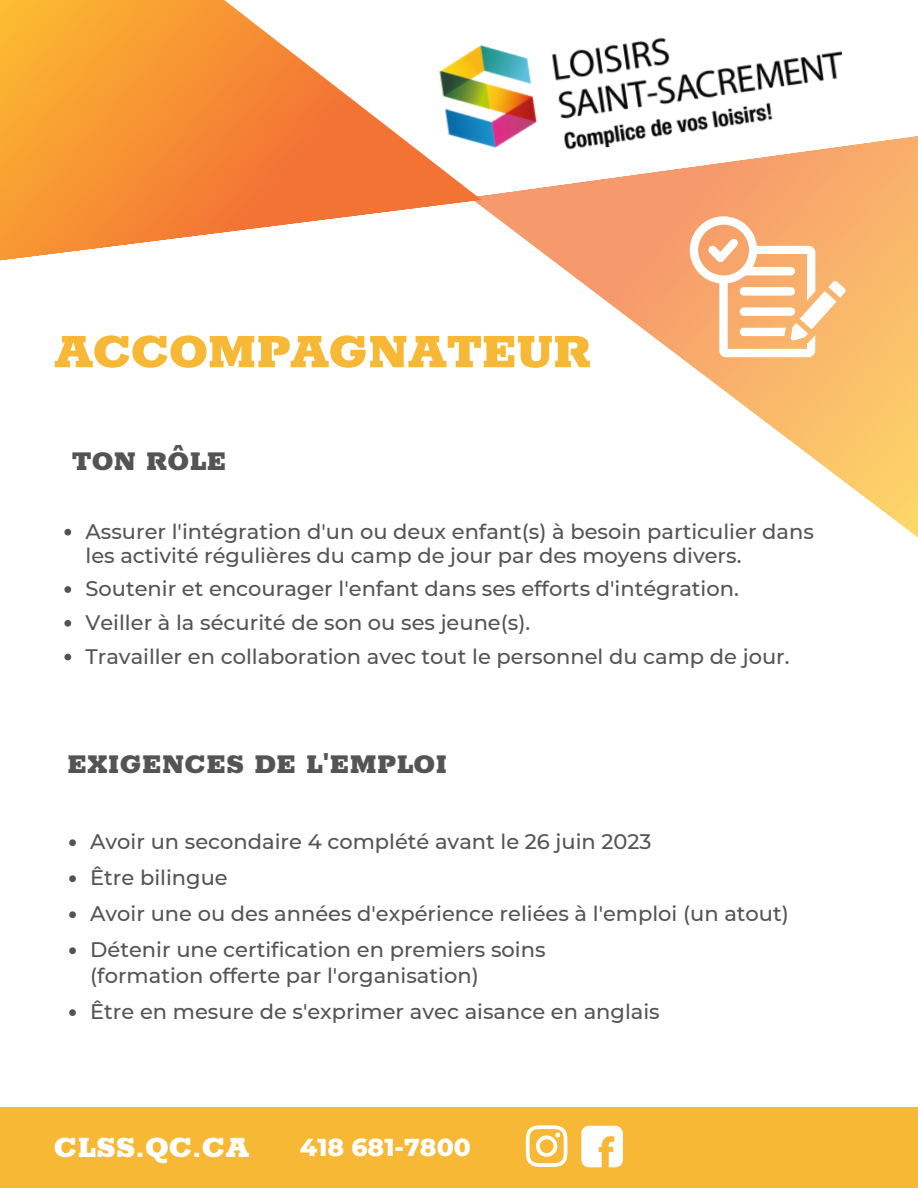
<style>
.page{position:relative;width:918px;height:1188px;background:#fff}
.page>*{position:absolute;margin:0;border:0;box-sizing:border-box;transform-origin:0 0}
.t1{font:900 53.55px "Rokkitt";letter-spacing:-.025em;color:#f6b835}
.t2{font:900 29.7px "Rokkitt";color:#545454}
.t3{font:900 26.25px "Rokkitt";color:#fff}
.t4{font:800 25.05px "Montserrat";color:#fff}
.t5{font:500 21px/36px "Montserrat";color:#545454}
.s1{font-size:32.25px}
.s2{font-family:"Rokkitt";font-weight:900;font-size:23.7px}
</style>
<div class="page">
<img style="left:482px;top:37px;width:361px;height:90px">
<svg style="left:482px;top:127px;width:436px;height:411px"></svg>
<svg style="left:0;top:0;width:482px;height:261px"></svg>
<svg style="left:64px;top:529px;width:7px;height:7px"></svg>
<svg style="left:64px;top:586px;width:7px;height:7px"></svg>
<svg style="left:64px;top:620px;width:7px;height:7px"></svg>
<svg style="left:64px;top:654px;width:7px;height:6px"></svg>
<div style="left:0;top:1107px;width:918px;height:81px;background:#f6b835"></div>
<svg style="left:526px;top:1125px;width:41px;height:42px"></svg>
<svg style="left:581px;top:1126px;width:42px;height:41px"></svg>
<svg style="left:69px;top:839px;width:7px;height:7px"></svg>
<svg style="left:69px;top:875px;width:7px;height:7px"></svg>
<svg style="left:69px;top:911px;width:7px;height:7px"></svg>
<svg style="left:69px;top:947px;width:7px;height:7px"></svg>
<svg style="left:69px;top:1009px;width:7px;height:7px"></svg>
<svg style="left:690px;top:216px;width:156px;height:141px"></svg>
<h1 class="t1" style="left:54px;top:323px;width:540px">ACCOMPAGNATEUR</h1>
<h2 class="t2" style="left:72px;top:446px;width:156px">TON RÔLE</h2>
<p class="t5" style="left:85px;top:520px;width:730px;line-height:23.7px">Assurer l'intégration d'un ou deux enfant(s) à besoin particulier dans les activité régulières du camp de jour par des moyens divers.</p>
<p class="t5" style="left:85px;top:572px;width:706px;line-height:33.8px">Soutenir et encourager l'enfant dans ses efforts d'intégration.<br>Veiller à la sécurité de son ou ses jeune(s).<br>Travailler en collaboration avec tout le personnel du camp de jour.</p>
<h2 class="t2" style="left:67px;top:749px;width:382px">EXIGENCES DE L'EMPLOI</h2>
<p class="t5" style="left:90px;top:824px;width:700px">Avoir un secondaire 4 complété avant le 26 juin 2023<br>Être bilingue<br>Avoir une ou des années d'expérience reliées à l'emploi (un atout)<br>Détenir une certification en premiers soins</p>
<p class="t5" style="left:90px;top:958px;width:571px">(formation offerte par l'organisation)<br>Être en mesure de s'exprimer avec aisance en anglais</p>
<p class="t3" style="left:43px;top:1135px;width:208px">C<span class="s1">C</span>L S<span class="s1">L</span> S<span class="s1">S</span>. <span class="s1">S</span>Q <span class="s1">.</span>C<span class="s1">Q</span>. C<span class="s1">C</span>A<span class="s1">. C A</span></p>
<p class="t4" style="left:300px;top:1132px;width:238px">418 681<span class="s2">4</span>-<span class="s2">1</span>7<span class="s2">8</span>8<span class="s2">6</span>0<span class="s2">8</span>0<span class="s2">1-7800</span></p>
</div>
